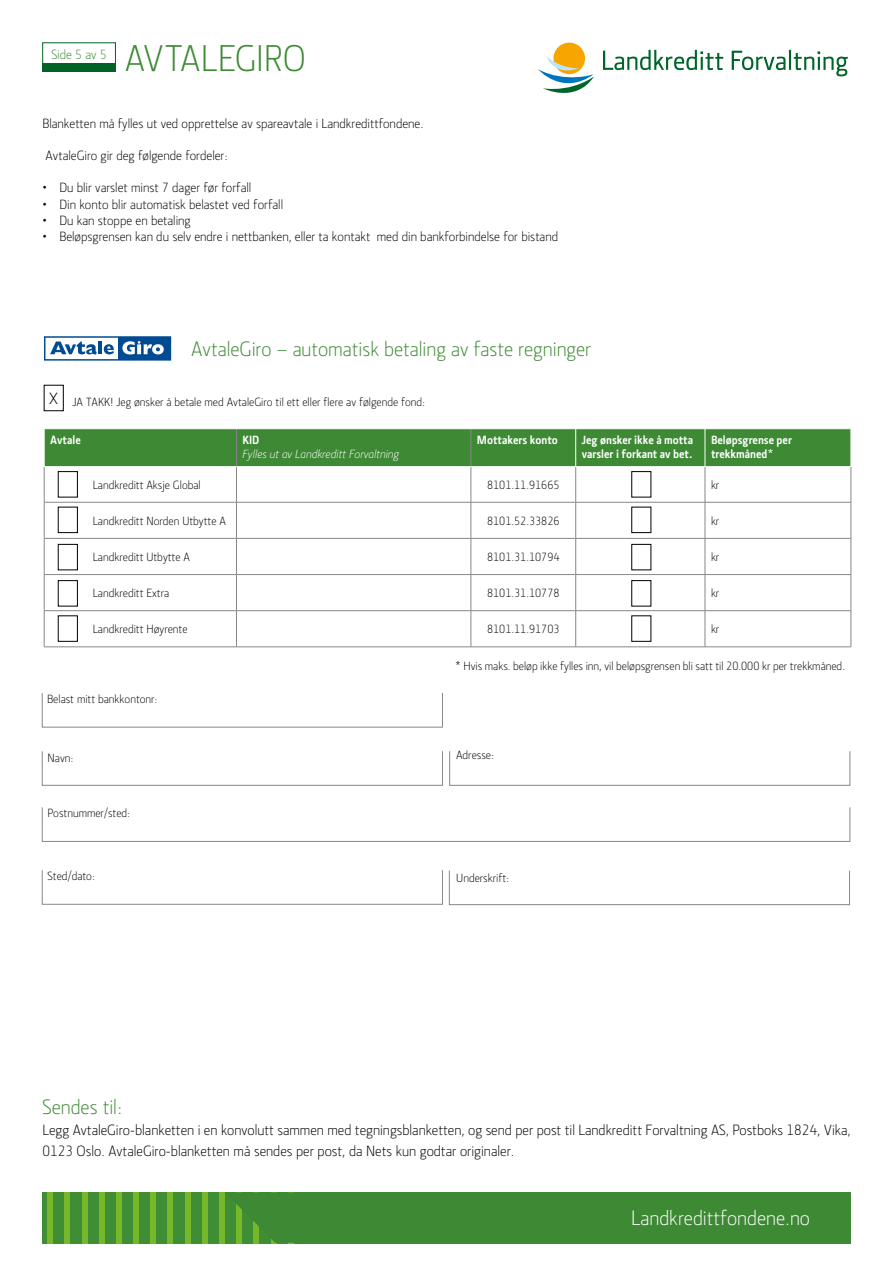
<style>
.page{position:relative;width:893px;height:1263px;background:#fff}
.page>*{position:absolute;margin:0;border:0;box-sizing:border-box;transform-origin:0 0}
.t1{font:300 37.5px "Section LK";letter-spacing:-.005em;color:#3d8934}
.t2{font:300 21px "Section LK";color:#3d8934}
.t3{font:300 21px "Section LK";color:#fff}
.t4{font:300 16.5px "Section LK";color:#000}
.t5{font:300 15px/21px "Section LK";color:#000}
.t6{font:300 13.5px "Section LK";color:#000}
.t7{font:300 13.5px "Section LK";color:#3d8934}
.t8{font:300 12px "Section LK";color:#000}
.t9{font:700 12px/14.4px "Section LK";color:#fff}
.t10{font:italic 300 12px "Section LK";color:#fff}
</style>
<div class="page">
<div style="left:553px;top:43px;width:32px;height:31px;background:#f7a600;border-radius:50%"></div>
<svg style="left:538px;top:56px;width:56px;height:37px"></svg>
<svg style="left:603px;top:50px;width:120px;height:20px"></svg>
<svg style="left:732px;top:51px;width:53px;height:19px"></svg>
<hr style="left:789px;top:50px;width:2px;height:20px;background:#00652a">
<svg style="left:794px;top:51px;width:54px;height:25px"></svg>
<svg style="left:43px;top:1192px;width:182px;height:51px;background:#529c31"></svg>
<div style="left:225px;top:1192px;width:626px;height:51px;background:#3d8934"></div>
<svg style="left:44px;top:336px;width:127px;height:25px"></svg>
<div style="left:43px;top:63px;width:73px;height:9px;background:#006227"></div>
<div style="left:449px;top:870px;width:401px;height:35px;border:1px solid #878787"></div>
<div style="left:45px;top:429px;width:806px;height:37px;background:#3d8934"></div>
<hr style="left:44px;top:539px;width:1px;height:35px;background:#878787">
<hr style="left:236px;top:539px;width:1px;height:35px;background:#878787">
<hr style="left:471px;top:539px;width:1px;height:35px;background:#878787">
<hr style="left:575px;top:539px;width:1px;height:35px;background:#878787">
<hr style="left:705px;top:539px;width:1px;height:35px;background:#878787">
<hr style="left:851px;top:539px;width:1px;height:35px;background:#878787">
<hr style="left:236px;top:575px;width:1px;height:35px;background:#878787">
<hr style="left:471px;top:575px;width:1px;height:35px;background:#878787">
<hr style="left:44px;top:611px;width:1px;height:36px;background:#878787">
<hr style="left:236px;top:611px;width:1px;height:36px;background:#878787">
<hr style="left:471px;top:611px;width:1px;height:36px;background:#878787">
<hr style="left:575px;top:611px;width:1px;height:36px;background:#878787">
<hr style="left:705px;top:611px;width:1px;height:36px;background:#878787">
<hr style="left:851px;top:611px;width:1px;height:36px;background:#878787">
<hr style="left:44px;top:467px;width:1px;height:35px;background:#878787">
<hr style="left:236px;top:467px;width:1px;height:35px;background:#878787">
<hr style="left:471px;top:467px;width:1px;height:35px;background:#878787">
<hr style="left:575px;top:467px;width:1px;height:35px;background:#878787">
<hr style="left:705px;top:467px;width:1px;height:35px;background:#878787">
<hr style="left:851px;top:467px;width:1px;height:35px;background:#878787">
<hr style="left:44px;top:502px;width:1px;height:36px;background:#878787">
<hr style="left:236px;top:502px;width:1px;height:36px;background:#878787">
<hr style="left:471px;top:502px;width:1px;height:36px;background:#878787">
<hr style="left:575px;top:502px;width:1px;height:36px;background:#878787">
<hr style="left:705px;top:502px;width:1px;height:36px;background:#878787">
<hr style="left:851px;top:502px;width:1px;height:36px;background:#878787">
<hr style="left:236px;top:429px;width:1px;height:37px;background:#878787">
<hr style="left:471px;top:429px;width:1px;height:37px;background:#878787">
<hr style="left:44px;top:502px;width:192px;height:1px;background:#878787">
<hr style="left:236px;top:502px;width:235px;height:1px;background:#878787">
<hr style="left:471px;top:502px;width:105px;height:1px;background:#878787">
<hr style="left:576px;top:502px;width:129px;height:1px;background:#878787">
<hr style="left:705px;top:502px;width:146px;height:1px;background:#878787">
<hr style="left:44px;top:538px;width:192px;height:1px;background:#878787">
<hr style="left:236px;top:538px;width:235px;height:1px;background:#878787">
<hr style="left:471px;top:538px;width:105px;height:1px;background:#878787">
<hr style="left:576px;top:538px;width:129px;height:1px;background:#878787">
<hr style="left:705px;top:538px;width:146px;height:1px;background:#878787">
<hr style="left:44px;top:574px;width:192px;height:1px;background:#878787">
<hr style="left:44px;top:575px;width:1px;height:35px;background:#878787">
<hr style="left:236px;top:574px;width:235px;height:1px;background:#878787">
<hr style="left:471px;top:574px;width:105px;height:1px;background:#878787">
<hr style="left:576px;top:574px;width:129px;height:1px;background:#878787">
<hr style="left:575px;top:575px;width:1px;height:35px;background:#878787">
<hr style="left:705px;top:574px;width:146px;height:1px;background:#878787">
<hr style="left:705px;top:575px;width:1px;height:35px;background:#878787">
<hr style="left:851px;top:575px;width:1px;height:35px;background:#878787">
<hr style="left:44px;top:610px;width:192px;height:1px;background:#878787">
<hr style="left:236px;top:610px;width:235px;height:1px;background:#878787">
<hr style="left:471px;top:610px;width:105px;height:1px;background:#878787">
<hr style="left:576px;top:610px;width:129px;height:1px;background:#878787">
<hr style="left:705px;top:610px;width:146px;height:1px;background:#878787">
<hr style="left:575px;top:429px;width:1px;height:37px;background:#fff">
<hr style="left:705px;top:429px;width:1px;height:37px;background:#fff">
<hr style="left:44px;top:647px;width:192px;height:1px;background:#878787">
<hr style="left:236px;top:647px;width:235px;height:1px;background:#878787">
<hr style="left:471px;top:647px;width:105px;height:1px;background:#878787">
<hr style="left:576px;top:647px;width:129px;height:1px;background:#878787">
<hr style="left:705px;top:647px;width:146px;height:1px;background:#878787">
<p class="t7" style="left:51px;top:47px;width:57px">Side 5 av 5</p>
<h1 class="t1" style="left:125px;top:37px;width:183px">AVTALEGIRO</h1>
<p class="t6" style="left:42px;top:115px;width:383px">Blanketten må fylles ut ved opprettelse av spareavtale i Landkredittfondene.</p>
<p class="t6" style="left:46px;top:148px;width:184px">AvtaleGiro gir deg følgende fordeler:</p>
<p class="t6" style="left:42px;top:180px;width:211px">• Du blir varslet minst 7 dager før forfall</p>
<p class="t6" style="left:42px;top:196px;width:242px">• Din konto blir automatisk belastet ved forfall</p>
<p class="t6" style="left:42px;top:212px;width:150px">• Du kan stoppe en betaling</p>
<p class="t6" style="left:42px;top:229px;width:517px">• Beløpsgrensen kan du selv endre i nettbanken, eller ta kontakt med din bankforbindelse for bistand</p>
<h3 class="t4" style="left:49px;top:389px;width:10px">X</h3>
<h2 class="t2" style="left:191px;top:337px;width:401px">AvtaleGiro – automatisk betaling av faste regninger</h2>
<p class="t8" style="left:72px;top:395px;width:354px">JA TAKK! Jeg ønsker å betale med AvtaleGiro til ett eller flere av følgende fond:</p>
<p class="t9" style="left:50px;top:432px;width:32px">Avtale</p>
<p class="t9" style="left:242px;top:432px;width:19px">KID</p>
<p class="t10" style="left:242px;top:447px;width:158px">Fylles ut av Landkreditt Forvaltning</p>
<p class="t9" style="left:477px;top:432px;width:82px">Mottakers konto</p>
<p class="t9" style="left:582px;top:432px;width:113px">Jeg ønsker ikke å motta varsler i forkant av bet.</p>
<p class="t9" style="left:711px;top:432px;width:82px">Beløpsgrense per trekkmåned*</p>
<p class="t8" style="left:93px;top:478px;width:110px">Landkreditt Aksje Global</p>
<p class="t8" style="left:487px;top:478px;width:74px">8101.11.91665</p>
<p class="t8" style="left:711px;top:478px;width:10px">kr</p>
<p class="t8" style="left:93px;top:514px;width:135px">Landkreditt Norden Utbytte A</p>
<p class="t8" style="left:487px;top:514px;width:74px">8101.52.33826</p>
<p class="t8" style="left:711px;top:514px;width:10px">kr</p>
<p class="t8" style="left:93px;top:550px;width:99px">Landkreditt Utbytte A</p>
<p class="t8" style="left:487px;top:550px;width:74px">8101.31.10794</p>
<p class="t8" style="left:711px;top:550px;width:10px">kr</p>
<p class="t8" style="left:93px;top:586px;width:78px">Landkreditt Extra</p>
<p class="t8" style="left:487px;top:586px;width:74px">8101.31.10778</p>
<p class="t8" style="left:711px;top:586px;width:10px">kr</p>
<p class="t8" style="left:93px;top:622px;width:96px">Landkreditt Høyrente</p>
<p class="t8" style="left:487px;top:622px;width:74px">8101.11.91703</p>
<p class="t8" style="left:711px;top:622px;width:10px">kr</p>
<p class="t8" style="left:455px;top:659px;width:391px">* Hvis maks. beløp ikke fylles inn, vil beløpsgrensen bli satt til 20.000 kr per trekkmåned.</p>
<p class="t8" style="left:47px;top:692px;width:112px">Belast mitt bankkontonr:</p>
<p class="t8" style="left:48px;top:751px;width:28px">Navn:</p>
<p class="t8" style="left:456px;top:748px;width:40px">Adresse:</p>
<p class="t8" style="left:48px;top:806px;width:84px">Postnummer/sted:</p>
<p class="t8" style="left:48px;top:869px;width:49px">Sted/dato:</p>
<p class="t8" style="left:456px;top:871px;width:55px">Underskrift:</p>
<h2 class="t2" style="left:43px;top:1095px;width:82px">Sendes til:</h2>
<p class="t5" style="left:43px;top:1120px;width:810px">Legg AvtaleGiro-blanketten i en konvolutt sammen med tegningsblanketten, og send per post til Landkreditt Forvaltning AS, Postboks 1824, Vika,<br>0123 Oslo. AvtaleGiro-blanketten må sendes per post, da Nets kun godtar originaler.</p>
<h2 class="t3" style="left:631px;top:1206px;width:180px">Landkredittfondene.no</h2>
</div>
